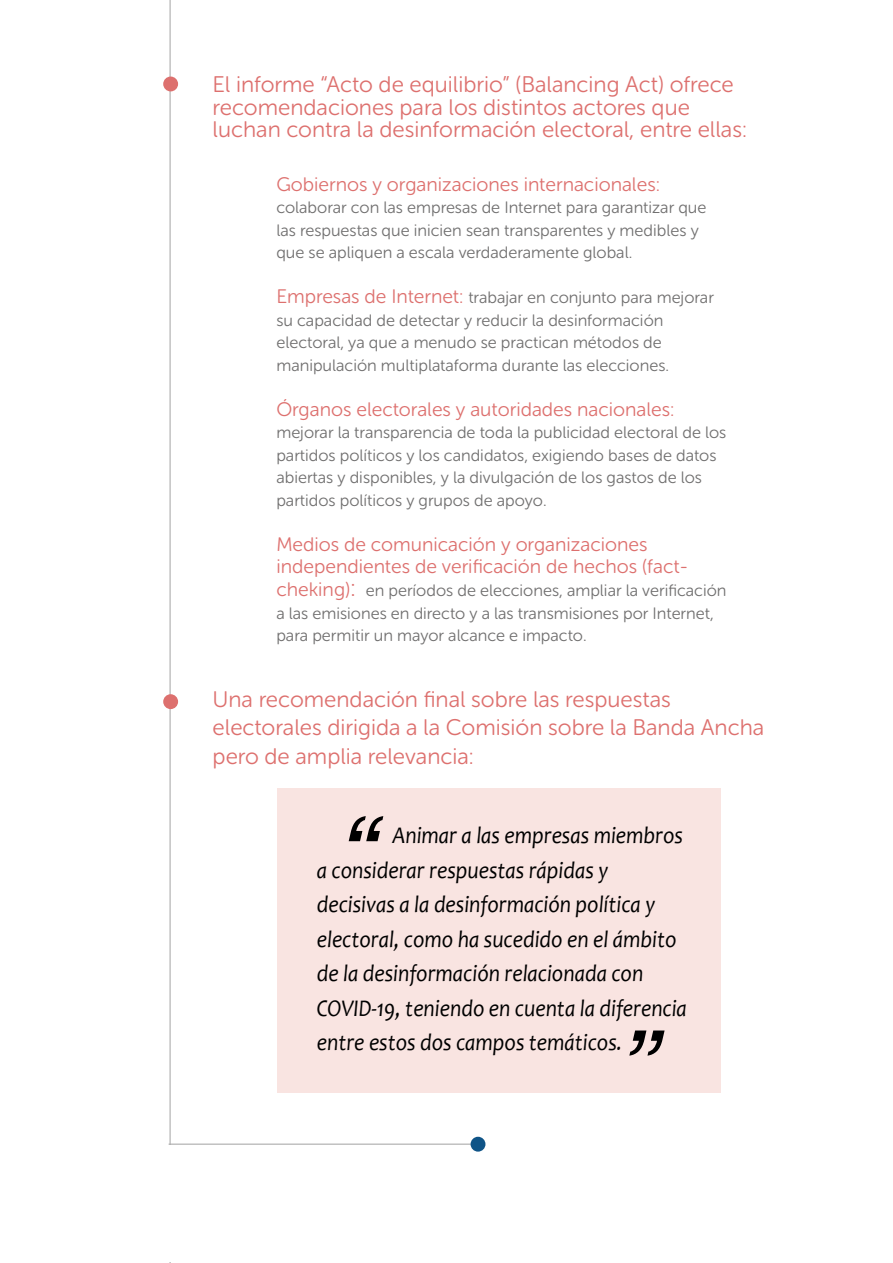
<style>
.page{position:relative;width:893px;height:1263px;background:#fff}
.page>*{position:absolute;margin:0;border:0;box-sizing:border-box;transform-origin:0 0}
.t1{font:italic 24px/34.5px "Candara";color:#000;scale:.9 1}
.t2{font:22.5px/22.5px "Museo Sans Rounded 300";color:#dd706e}
.t3{font:19.5px/22.5px "Museo Sans Rounded 300";color:#dd706e}
.t4{font:16.5px/22.5px "Museo Sans Rounded 300";color:#706f6f}
.s1{font-size:19.5px;color:#dd706e}
.s2{font-size:24px;color:#dd706e}
</style>
<div class="page">
<hr style="left:170px;top:0;width:1px;height:1263px;background:#aeaeae">
<div style="left:277px;top:789px;width:444px;height:304px;background:#f9e4e1"></div>
<svg style="left:349px;top:816px;width:34px;height:25px"></svg>
<svg style="left:629px;top:1030px;width:36px;height:25px"></svg>
<div style="left:156px;top:1145px;width:28px;height:117px;background:#fff"></div>
<hr style="left:169px;top:1143px;width:309px;height:2px;background:#acacac">
<div style="left:471px;top:1137px;width:14px;height:14px;background:#0f5487;border-radius:50%"></div>
<div style="left:163px;top:77px;width:15px;height:14px;background:#dd706e;border-radius:50%"></div>
<div style="left:163px;top:694px;width:15px;height:15px;background:#dd706e;border-radius:50%"></div>
<h2 class="t2" style="left:213px;top:74px;width:536px">El informe “Acto de equilibrio” (Balancing Act) ofrece recomendaciones para los distintos actores que luchan contra la desinformación electoral, entre ellas:</h2>
<p class="t3" style="left:276px;top:173px;width:385px">Gobiernos y organizaciones internacionales:</p>
<p class="t4" style="left:276px;top:197px;width:432px">colaborar con las empresas de Internet para garantizar que las respuestas que inicien sean transparentes y medibles y que se apliquen a escala verdaderamente global.</p>
<p class="t4" style="left:276px;top:287px;width:439px"><span class="s1">Empresas de Internet:</span> trabajar en conjunto para mejorar su capacidad de detectar y reducir la desinformación electoral, ya que a menudo se practican métodos de manipulación multiplataforma durante las elecciones.</p>
<p class="t3" style="left:276px;top:398px;width:400px">Órganos electorales y autoridades nacionales:</p>
<p class="t4" style="left:276px;top:422px;width:451px">mejorar la transparencia de toda la publicidad electoral de los partidos políticos y los candidatos, exigiendo bases de datos abiertas y disponibles, y la divulgación de los gastos de los partidos políticos y grupos de apoyo.</p>
<p class="t3" style="left:276px;top:533px;width:413px">Medios de comunicación y organizaciones independientes de verificación de hechos (fact-</p>
<p class="t4" style="left:276px;top:579px;width:452px"><span class="s1">cheking)</span><span class="s2">:</span> en períodos de elecciones, ampliar la verificación a las emisiones en directo y a las transmisiones por Internet, para permitir un mayor alcance e impacto.</p>
<h2 class="t2" style="left:213px;top:685px;width:553px;line-height:28.5px">Una recomendación final sobre las respuestas electorales dirigida a la Comisión sobre la Banda Ancha pero de amplia relevancia:</h2>
<p class="t1" style="left:317px;top:818px;width:413px;text-indent:76px">Animar a las empresas miembros a considerar respuestas rápidas y decisivas a la desinformación política y electoral, como ha sucedido en el ámbito de la desinformación relacionada con COVID-19, teniendo en cuenta la diferencia entre estos dos campos temáticos.</p>
</div>
